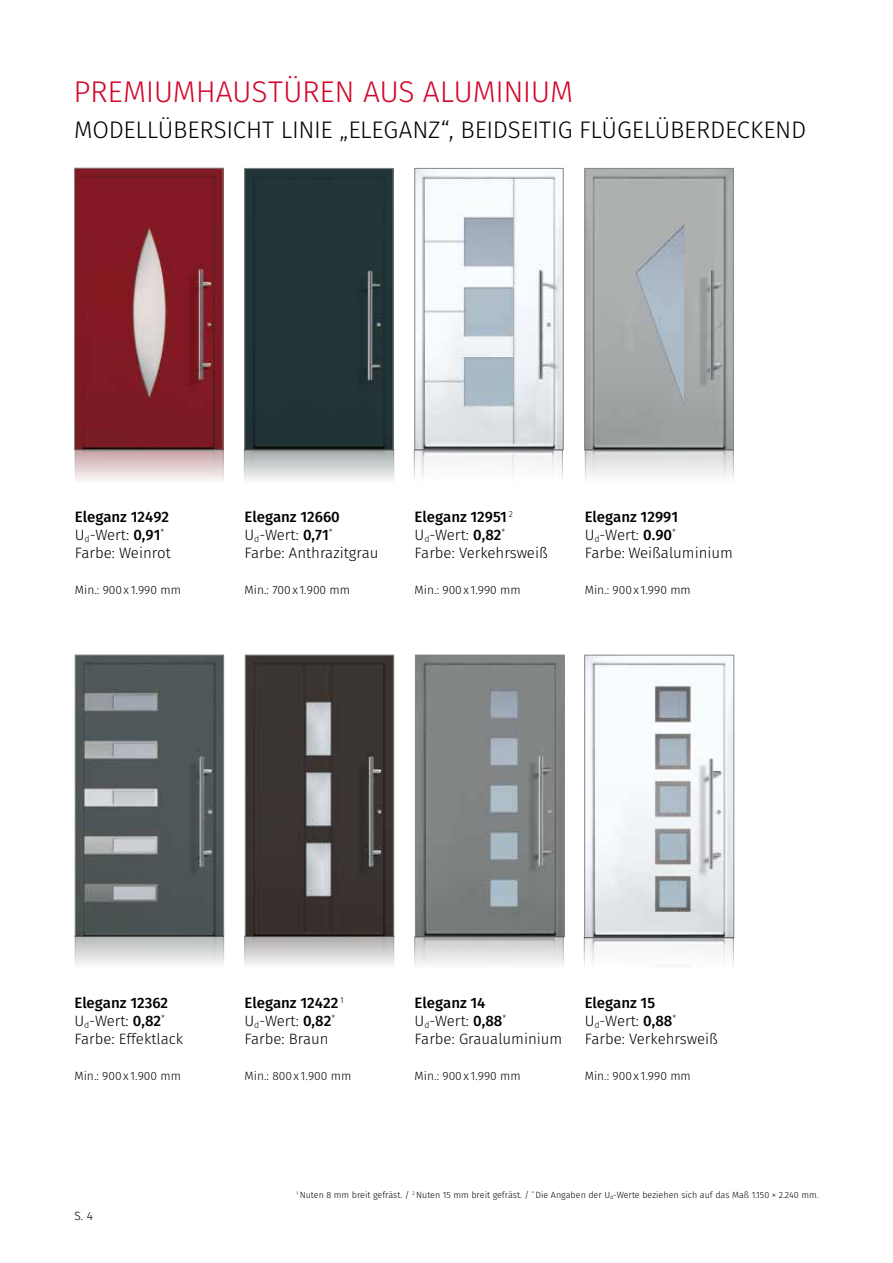
<style>
.page{position:relative;width:893px;height:1263px;background:#fff}
.page>*{position:absolute;margin:0;border:0;box-sizing:border-box;transform-origin:0 0}
.t1{font:300 30px "Fira Sans";letter-spacing:-.015em;color:#d3072a}
.t2{font:300 24px "Fira Sans";letter-spacing:-.01em;color:#000}
.t3{font:300 15px/18px "Fira Sans";color:#000}
.t4{font:300 12px "Fira Sans";color:#000}
.t5{font:300 9px "Fira Sans";color:#000}
.s1{font-weight:500}
</style>
<div class="page">
<img style="left:77px;top:657px;width:145px;height:308px">
<div style="left:75px;top:655px;width:149px;height:282px;border:1px solid #878787"></div>
<img style="left:246px;top:657px;width:146px;height:308px">
<div style="left:245px;top:655px;width:149px;height:282px;border:1px solid #878787"></div>
<img style="left:586px;top:657px;width:148px;height:310px">
<div style="left:584px;top:655px;width:150px;height:283px;border:1px solid #878787"></div>
<img style="left:417px;top:657px;width:147px;height:309px">
<div style="left:415px;top:655px;width:149px;height:282px;border:1px solid #878787"></div>
<img style="left:587px;top:170px;width:144px;height:308px">
<div style="left:585px;top:168px;width:148px;height:282px;border:1px solid #878787"></div>
<img style="left:246px;top:168px;width:148px;height:312px">
<div style="left:244px;top:168px;width:149px;height:282px;border:1px solid #878787"></div>
<img style="left:414px;top:168px;width:147px;height:308px">
<div style="left:415px;top:168px;width:148px;height:282px;border:1px solid #878787"></div>
<img style="left:76px;top:170px;width:145px;height:310px">
<div style="left:74px;top:168px;width:149px;height:282px;border:1px solid #878787"></div>
<h1 class="t1" style="left:74px;top:71px;width:501px">PREMIUMHAUSTÜREN AUS ALUMINIUM</h1>
<h2 class="t2" style="left:74px;top:113px;width:734px">MODELLÜBERSICHT LINIE „ELEGANZ“, BEIDSEITIG FLÜGELÜBERDECKEND</h2>
<p class="t3" style="left:75px;top:508px;width:98px"><span class="s1">Eleganz 12492<br></span>U<sub>d</sub>-Wert: <span class="s1">0,91</span><sup>*<br></sup>Farbe: Weinrot</p>
<p class="t4" style="left:75px;top:581px;width:108px">Min.: 900x 1.990 mm</p>
<p class="t3" style="left:244px;top:508px;width:135px"><span class="s1">Eleganz 12660<br></span>U<sub>d</sub>-Wert: <span class="s1">0,71</span><sup>*<br></sup>Farbe: Anthrazitgrau</p>
<p class="t4" style="left:244px;top:581px;width:107px">Min.: 700x 1.900 mm</p>
<p class="t3" style="left:415px;top:508px;width:135px"><span class="s1">Eleganz 12951</span> <sup>2<br></sup>U<sub>d</sub>-Wert: <span class="s1">0,82</span><sup>*<br></sup>Farbe: Verkehrsweiß</p>
<p class="t4" style="left:415px;top:581px;width:108px">Min.: 900x 1.990 mm</p>
<p class="t3" style="left:585px;top:508px;width:150px"><span class="s1">Eleganz 12991<br></span>U<sub>d</sub>-Wert: <span class="s1">0.90</span><sup>*<br></sup>Farbe: Weißaluminium</p>
<p class="t4" style="left:585px;top:581px;width:108px">Min.: 900x 1.990 mm</p>
<p class="t3" style="left:74px;top:994px;width:110px"><span class="s1">Eleganz 12362<br></span>U<sub>d</sub>-Wert: <span class="s1">0,82</span><sup>*<br></sup>Farbe: Effektlack</p>
<p class="t4" style="left:74px;top:1067px;width:108px">Min.: 900x 1.900 mm</p>
<p class="t4" style="left:74px;top:1207px;width:20px">S. 4</p>
<p class="t3" style="left:244px;top:994px;width:101px"><span class="s1">Eleganz 12422</span> <sup>1<br></sup>U<sub>d</sub>-Wert: <span class="s1">0,82</span><sup>*<br></sup>Farbe: Braun</p>
<p class="t4" style="left:244px;top:1067px;width:108px">Min.: 800x 1.900 mm</p>
<p class="t3" style="left:415px;top:994px;width:149px"><span class="s1">Eleganz 14<br></span>U<sub>d</sub>-Wert: <span class="s1">0,88</span><sup>*<br></sup>Farbe: Graualuminium</p>
<p class="t4" style="left:415px;top:1067px;width:108px">Min.: 900x 1.990 mm</p>
<p class="t3" style="left:585px;top:994px;width:135px"><span class="s1">Eleganz 15<br></span>U<sub>d</sub>-Wert: <span class="s1">0,88</span><sup>*<br></sup>Farbe: Verkehrsweiß</p>
<p class="t4" style="left:585px;top:1067px;width:108px">Min.: 900x 1.990 mm</p>
<p class="t5" style="left:296px;top:1188px;width:524px"><sup>1</sup> Nuten 8 mm breit gefräst. / <sup>2</sup> Nuten 15 mm breit gefräst. / <sup>*</sup> Die Angaben der U<sub>d</sub>-Werte beziehen sich auf das Maß 1.150 × 2.240 mm.</p>
</div>
